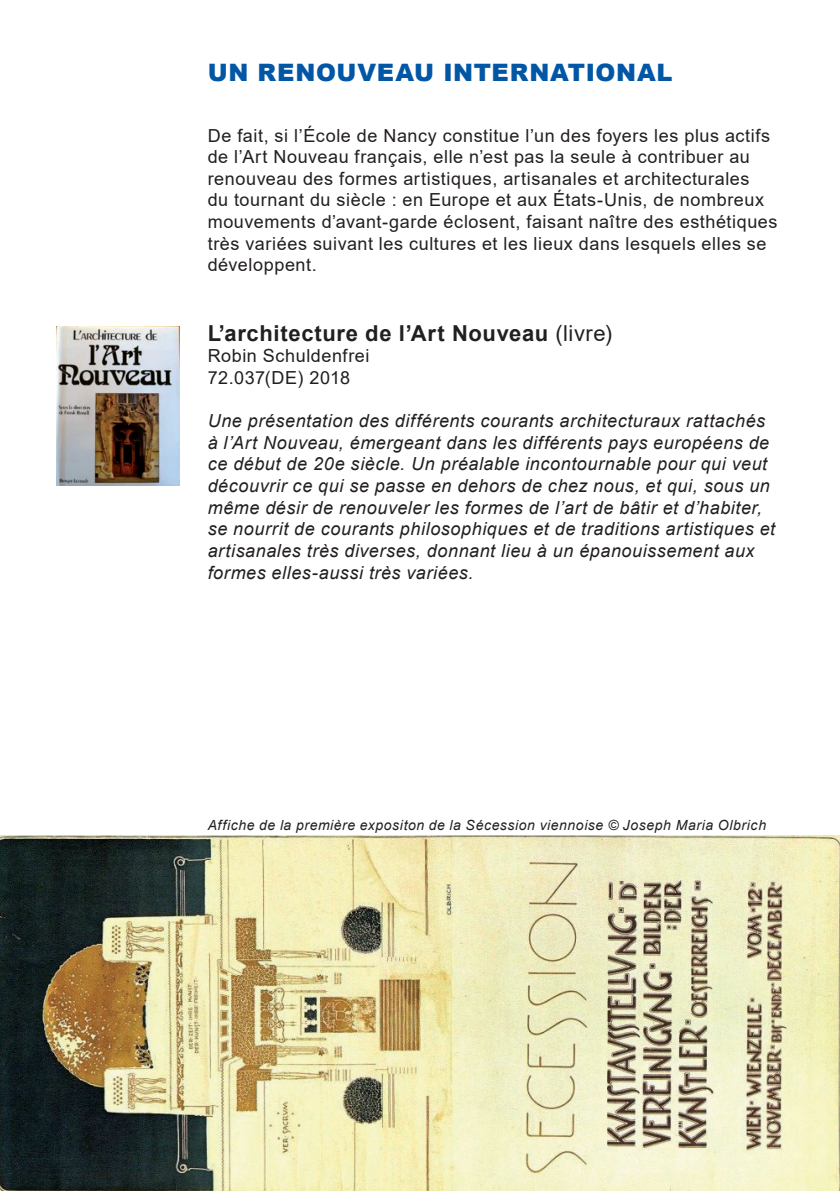
<style>
.page{position:relative;width:840px;height:1191px;background:#fff}
.page>*{position:absolute;margin:0;border:0;box-sizing:border-box;transform-origin:0 0}
.t1{font:900 24px "Arial";letter-spacing:.03em;color:#0157a5}
.t2{font:700 22px "Arial";letter-spacing:.03em;color:#231f20}
.t3{font:italic 18px/21.6px "Arial";letter-spacing:.03em;color:#231f20}
.t4{font:18px/21.6px "Arial";letter-spacing:.03em;color:#231f20}
.t5{font:italic 14px "Arial";letter-spacing:.04em;color:#231f20}
.s1{font-weight:400}
</style>
<div class="page">
<img style="left:57px;top:326px;width:122px;height:160px">
<img style="left:0;top:835px;width:839px;height:356px">
<h1 class="t1" style="left:207px;top:55px;width:466px">UN RENOUVEAU INTERNATIONAL</h1>
<p class="t4" style="left:207px;top:124px;width:571px">De fait, si l’École de Nancy constitue l’un des foyers les plus actifs de l’Art Nouveau français, elle n’est pas la seule à contribuer au renouveau des formes artistiques, artisanales et architecturales<br>du tournant du siècle : en Europe et aux États-Unis, de nombreux mouvements d’avant-garde éclosent, faisant naître des esthétiques très variées suivant les cultures et les lieux dans lesquels elles se développent.</p>
<p class="t2" style="left:207px;top:317px;width:406px">L’architecture de l’Art Nouveau <span class="s1">(livre)</span></p>
<p class="t4" style="left:207px;top:345px;width:163px">Robin Schuldenfrei<br>72.037(DE) 2018</p>
<p class="t3" style="left:207px;top:410px;width:568px">Une présentation des différents courants architecturaux rattachés à l’Art Nouveau, émergeant dans les différents pays européens de ce début de 20e siècle. Un préalable incontournable pour qui veut découvrir ce qui se passe en dehors de chez nous, et qui, sous un même désir de renouveler les formes de l’art de bâtir et d’habiter, se nourrit de courants philosophiques et de traditions artistiques et artisanales très diverses, donnant lieu à un épanouissement aux formes elles-aussi très variées.</p>
<p class="t5" style="left:207px;top:815px;width:559px">Affiche de la première expositon de la Sécession viennoise © Joseph Maria Olbrich</p>
</div>
